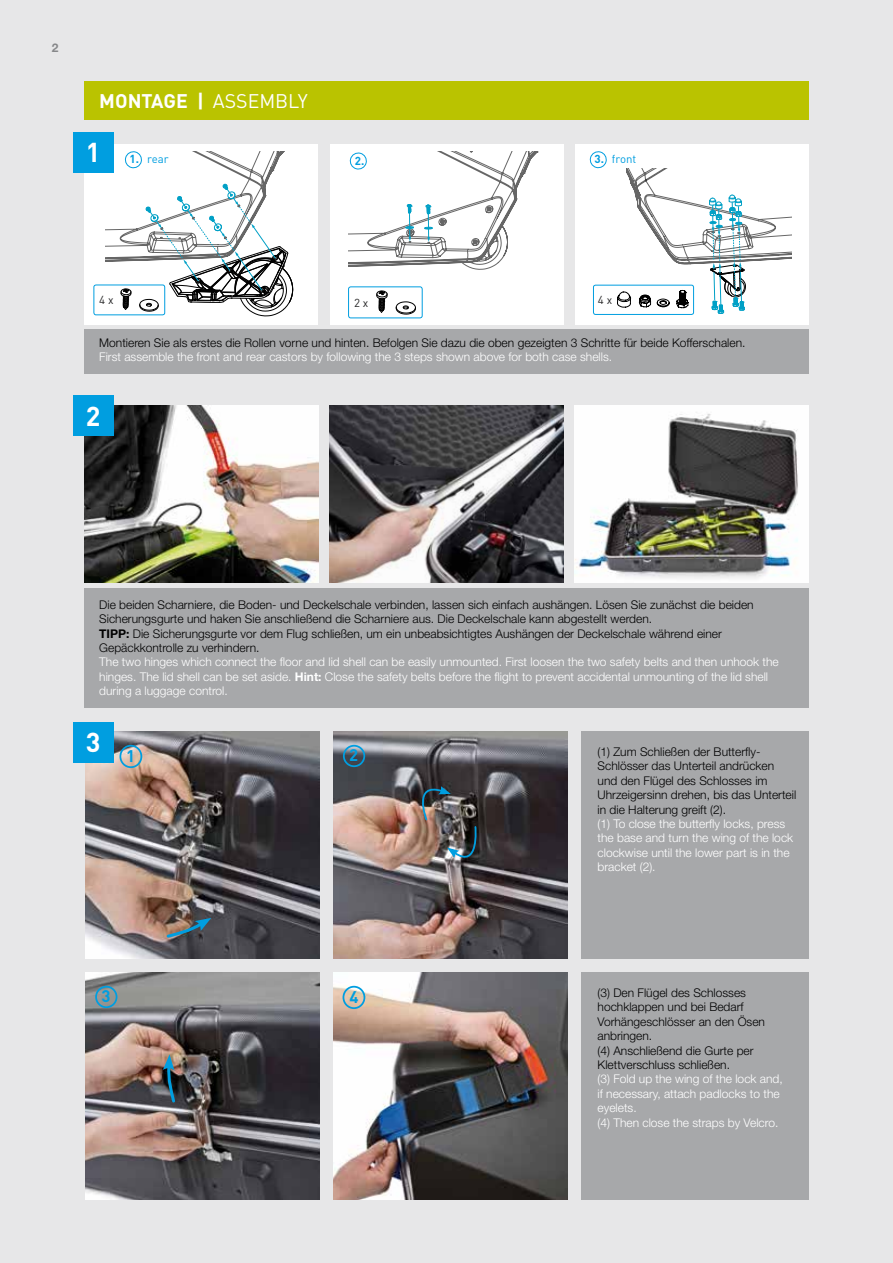
<style>
.page{position:relative;width:893px;height:1263px;background:#e7e7e8}
.page>*{position:absolute;margin:0;border:0;box-sizing:border-box;transform-origin:0 0}
.t1{font:700 27px "DINOT";color:#fff}
.t2{font:700 19.5px "DINOT";color:#fff}
.t3{font:700 16.65px "DINOT";color:#009ee0}
.t4{font:300 12px/14.4px "Helvetica Neue LT Std";color:#000}
.t5{font:300 12px/14.4px "Helvetica Neue LT Std";color:#fff}
.t6{font:700 12px "Helvetica Neue LT Std";color:#87888a}
.t7{font:11.55px "DINOT";color:#009ee0}
.t8{font:11.55px "DINOT";color:#282829}
.t9{font:700 11.55px "DINOT";color:#009ee0}
.t10{font:11.4px "DINOT";color:#009ee0}
.t11{font:11.4px "DINOT";color:#282829}
.s1{font-weight:400}
.s2{font-weight:700}
</style>
<div class="page">
<img style="left:86px;top:972px;width:234px;height:227px">
<svg style="left:163px;top:1054px;width:14px;height:50px"></svg>
<div style="left:95px;top:986px;width:22px;height:22px;border:2px solid #009ee0;border-radius:50%"></div>
<div style="left:84px;top:81px;width:724px;height:39px;background:#bac300"></div>
<div style="left:84px;top:588px;width:724px;height:119px;background:#a7a8aa"></div>
<img style="left:84px;top:405px;width:234px;height:178px">
<img style="left:330px;top:405px;width:233px;height:178px">
<img style="left:575px;top:405px;width:233px;height:178px">
<div style="left:73px;top:395px;width:41px;height:41px;background:#009ee0"></div>
<div style="left:84px;top:329px;width:724px;height:44px;background:#a7a8aa"></div>
<div style="left:84px;top:144px;width:234px;height:181px;background:#fff"></div>
<div style="left:330px;top:144px;width:233px;height:181px;background:#fff"></div>
<div style="left:575px;top:144px;width:233px;height:181px;background:#fff"></div>
<div style="left:93px;top:285px;width:72px;height:30px;border:1px solid #009ee0;border-radius:2px"></div>
<svg style="left:106px;top:151px;width:187px;height:165px"></svg>
<svg style="left:396px;top:301px;width:20px;height:14px"></svg>
<svg style="left:376px;top:291px;width:12px;height:22px"></svg>
<div style="left:348px;top:286px;width:75px;height:32px;border:1px solid #009ee0;border-radius:2px"></div>
<svg style="left:348px;top:151px;width:191px;height:118px"></svg>
<svg style="left:617px;top:169px;width:174px;height:145px"></svg>
<div style="left:593px;top:285px;width:101px;height:30px;border:1px solid #009ee0;border-radius:2px"></div>
<svg style="left:589px;top:151px;width:18px;height:18px"></svg>
<div style="left:73px;top:132px;width:41px;height:40px;background:#009ee0"></div>
<div style="left:581px;top:731px;width:227px;height:227px;background:#a7a8aa"></div>
<img style="left:333px;top:731px;width:234px;height:227px">
<div style="left:343px;top:745px;width:22px;height:22px;border:2px solid #009ee0;border-radius:50%"></div>
<img style="left:86px;top:731px;width:234px;height:227px">
<div style="left:119px;top:745px;width:23px;height:23px;border:2px solid #009ee0;border-radius:50%"></div>
<svg style="left:164px;top:918px;width:47px;height:22px"></svg>
<div style="left:73px;top:722px;width:41px;height:40px;background:#009ee0"></div>
<div style="left:581px;top:972px;width:227px;height:227px;background:#a7a8aa"></div>
<img style="left:333px;top:972px;width:234px;height:227px">
<div style="left:343px;top:986px;width:22px;height:23px;border:2px solid #009ee0;border-radius:50%"></div>
<img style="left:412px;top:781px;width:68px;height:89px">
<p class="t6" style="left:52px;top:40px;width:8px">2</p>
<h2 class="t2" style="left:99px;top:88px;width:210px">MONTAGE | <span class="s1">ASSEMBLY</span></h2>
<h1 class="t1" style="left:86px;top:135px;width:16px">1</h1>
<p class="t7" style="left:130px;top:152px;width:41px"><span class="s2">1.</span> rear</p>
<p class="t9" style="left:355px;top:153px;width:11px">2.</p>
<p class="t10" style="left:594px;top:152px;width:43px"><span class="s2">3.</span> front</p>
<p class="t8" style="left:99px;top:293px;width:16px">4 x</p>
<p class="t8" style="left:354px;top:295px;width:16px">2 x</p>
<p class="t11" style="left:598px;top:293px;width:16px">4 x</p>
<p class="t4" style="left:99px;top:335px;width:648px">Montieren Sie als erstes die Rollen vorne und hinten. Befolgen Sie dazu die oben gezeigten 3 Schritte für beide Kofferschalen.</p>
<p class="t5" style="left:99px;top:349px;width:514px">First assemble the front and rear castors by following the 3 steps shown above for both case shells.</p>
<h1 class="t1" style="left:86px;top:398px;width:16px">2</h1>
<p class="t4" style="left:99px;top:597px;width:656px">Die beiden Scharniere, die Boden- und Deckelschale verbinden, lassen sich einfach aushängen. Lösen Sie zunächst die beiden Sicherungsgurte und haken Sie anschließend die Scharniere aus. Die Deckelschale kann abgestellt werden.<br><span class="s2">TIPP:</span> Die Sicherungsgurte vor dem Flug schließen, um ein unbeabsichtigtes Aushängen der Deckelschale während einer Gepäckkontrolle zu verhindern.</p>
<p class="t5" style="left:99px;top:655px;width:681px">The two hinges which connect the floor and lid shell can be easily unmounted. First loosen the two safety belts and then unhook the hinges. The lid shell can be set aside. <span class="s2">Hint:</span> Close the safety belts before the flight to prevent accidental unmounting of the lid shell during a luggage control.</p>
<h1 class="t1" style="left:86px;top:725px;width:16px">3</h1>
<h3 class="t3" style="left:126px;top:745px;width:11px">1</h3>
<h3 class="t3" style="left:349px;top:744px;width:11px">2</h3>
<p class="t4" style="left:598px;top:744px;width:200px">(1) Zum Schließen der Butterfly-Schlösser das Unterteil andrücken und den Flügel des Schlosses im Uhrzeigersinn drehen, bis das Unterteil in die Halterung greift (2).</p>
<p class="t5" style="left:598px;top:816px;width:197px">(1) To close the butterfly locks, press the base and turn the wing of the lock clockwise until the lower part is in the bracket (2).</p>
<h3 class="t3" style="left:101px;top:985px;width:11px">3</h3>
<h3 class="t3" style="left:349px;top:986px;width:11px">4</h3>
<p class="t4" style="left:598px;top:985px;width:169px">(3) Den Flügel des Schlosses hochklappen und bei Bedarf<br>Vorhängeschlösser an den Ösen anbringen.<br>(4) Anschließend die Gurte per<br>Klettverschluss schließen.</p>
<p class="t5" style="left:598px;top:1071px;width:187px">(3) Fold up the wing of the lock and, if necessary, attach padlocks to the eyelets.<br>(4) Then close the straps by Velcro.</p>
</div>
